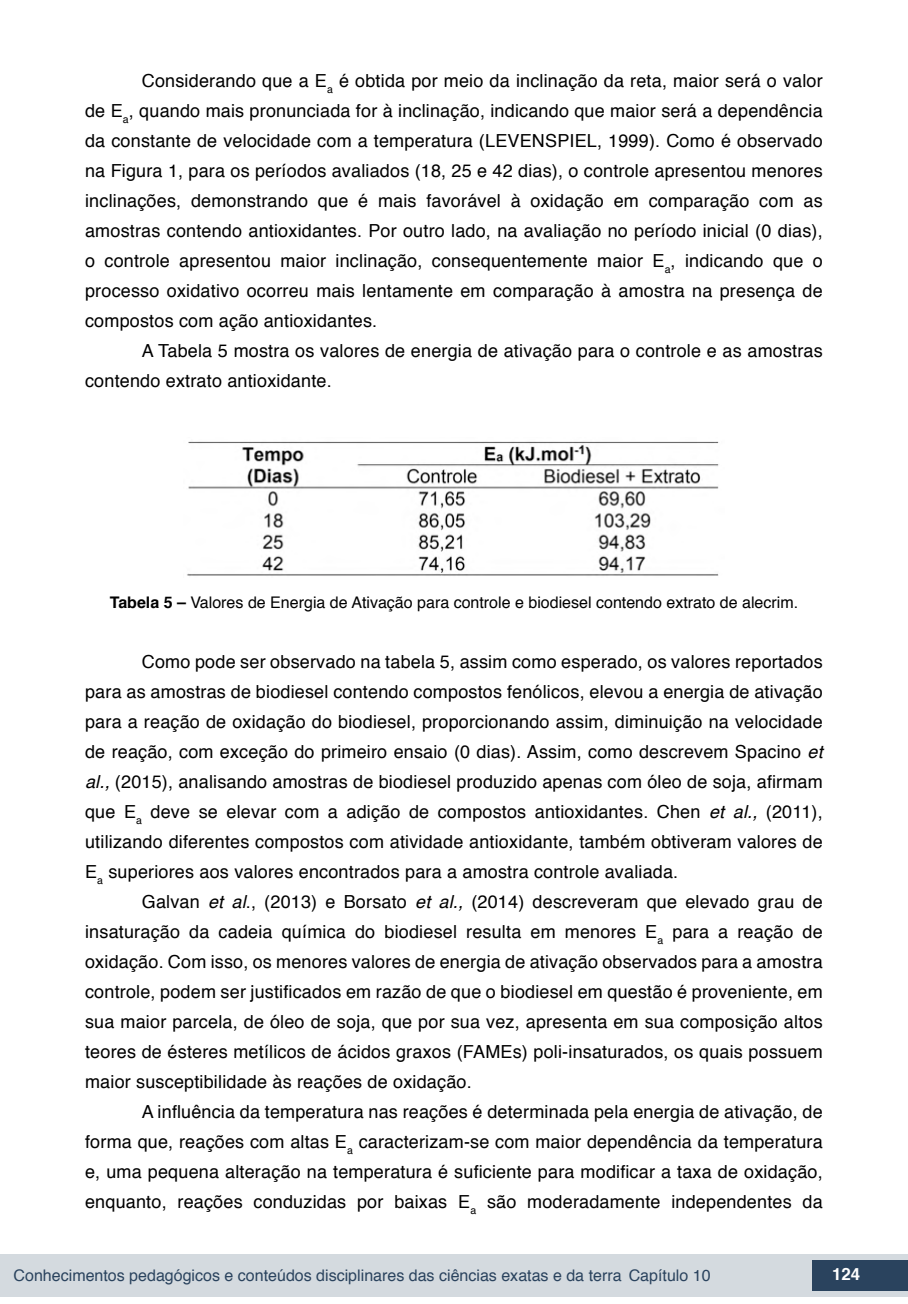
<style>
.page{position:relative;width:908px;height:1304px;background:#fff}
.page>*{position:absolute;margin:0;border:0;box-sizing:border-box;transform-origin:0 0}
.t1{font:18px/30px "Helvetica";letter-spacing:.01em;color:#000;text-align:justify}
.t2{font:700 16.8px "Helvetica";color:#fff}
.t3{font:16px "Helvetica";color:#2a435e}
.t4{font:16px "Helvetica";color:#000}
.s1{font-weight:700}
.s2{font-style:italic}
</style>
<div class="page">
<div style="left:0;top:1254px;width:906px;height:43px;background:#d4dadf"></div>
<div style="left:812px;top:1261px;width:95px;height:30px;background:#2a435e"></div>
<img style="left:187px;top:441px;width:532px;height:135px">
<p class="t1" style="left:85px;top:66px;width:738px;text-indent:57px">Considerando que a E<sub>a</sub> é obtida por meio da inclinação da reta, maior será o valor de E<sub>a</sub>, quando mais pronunciada for à inclinação, indicando que maior será a dependência da constante de velocidade com a temperatura (LEVENSPIEL, 1999). Como é observado na Figura 1, para os períodos avaliados (18, 25 e 42 dias), o controle apresentou menores inclinações, demonstrando que é mais favorável à oxidação em comparação com as amostras contendo antioxidantes. Por outro lado, na avaliação no período inicial (0 dias), o controle apresentou maior inclinação, consequentemente maior E<sub>a</sub>, indicando que o processo oxidativo ocorreu mais lentamente em comparação à amostra na presença de compostos com ação antioxidantes.</p>
<p class="t1" style="left:85px;top:336px;width:738px;text-indent:57px">A Tabela 5 mostra os valores de energia de ativação para o controle e as amostras contendo extrato antioxidante.</p>
<p class="t4" style="left:110px;top:590px;width:689px"><span class="s1">Tabela 5 –</span> Valores de Energia de Ativação para controle e biodiesel contendo extrato de alecrim.</p>
<p class="t1" style="left:85px;top:647px;width:738px;text-indent:57px">Como pode ser observado na tabela 5, assim como esperado, os valores reportados para as amostras de biodiesel contendo compostos fenólicos, elevou a energia de ativação para a reação de oxidação do biodiesel, proporcionando assim, diminuição na velocidade de reação, com exceção do primeiro ensaio (0 dias). Assim, como descrevem Spacino <span class="s2">et al.,</span> (2015), analisando amostras de biodiesel produzido apenas com óleo de soja, afirmam que E<sub>a</sub> deve se elevar com a adição de compostos antioxidantes. Chen <span class="s2">et al.,</span> (2011), utilizando diferentes compostos com atividade antioxidante, também obtiveram valores de E<sub>a</sub> superiores aos valores encontrados para a amostra controle avaliada.</p>
<p class="t1" style="left:85px;top:887px;width:738px;text-indent:57px">Galvan <span class="s2">et al</span>., (2013) e Borsato <span class="s2">et al.,</span> (2014) descreveram que elevado grau de insaturação da cadeia química do biodiesel resulta em menores E<sub>a</sub> para a reação de oxidação. Com isso, os menores valores de energia de ativação observados para a amostra controle, podem ser justificados em razão de que o biodiesel em questão é proveniente, em sua maior parcela, de óleo de soja, que por sua vez, apresenta em sua composição altos teores de ésteres metílicos de ácidos graxos (FAMEs) poli-insaturados, os quais possuem maior susceptibilidade às reações de oxidação.</p>
<p class="t1" style="left:85px;top:1097px;width:738px;text-indent:57px">A influência da temperatura nas reações é determinada pela energia de ativação, de forma que, reações com altas E<sub>a</sub> caracterizam-se com maior dependência da temperatura e, uma pequena alteração na temperatura é suficiente para modificar a taxa de oxidação, enquanto, reações conduzidas por baixas E<sub>a</sub> são moderadamente independentes da</p>
<p class="t3" style="left:14px;top:1263px;width:698px">Conhecimentos pedagógicos e conteúdos disciplinares das ciências exatas e da terra Capítulo 10</p>
<p class="t2" style="left:831px;top:1261px;width:30px">124</p>
</div>
